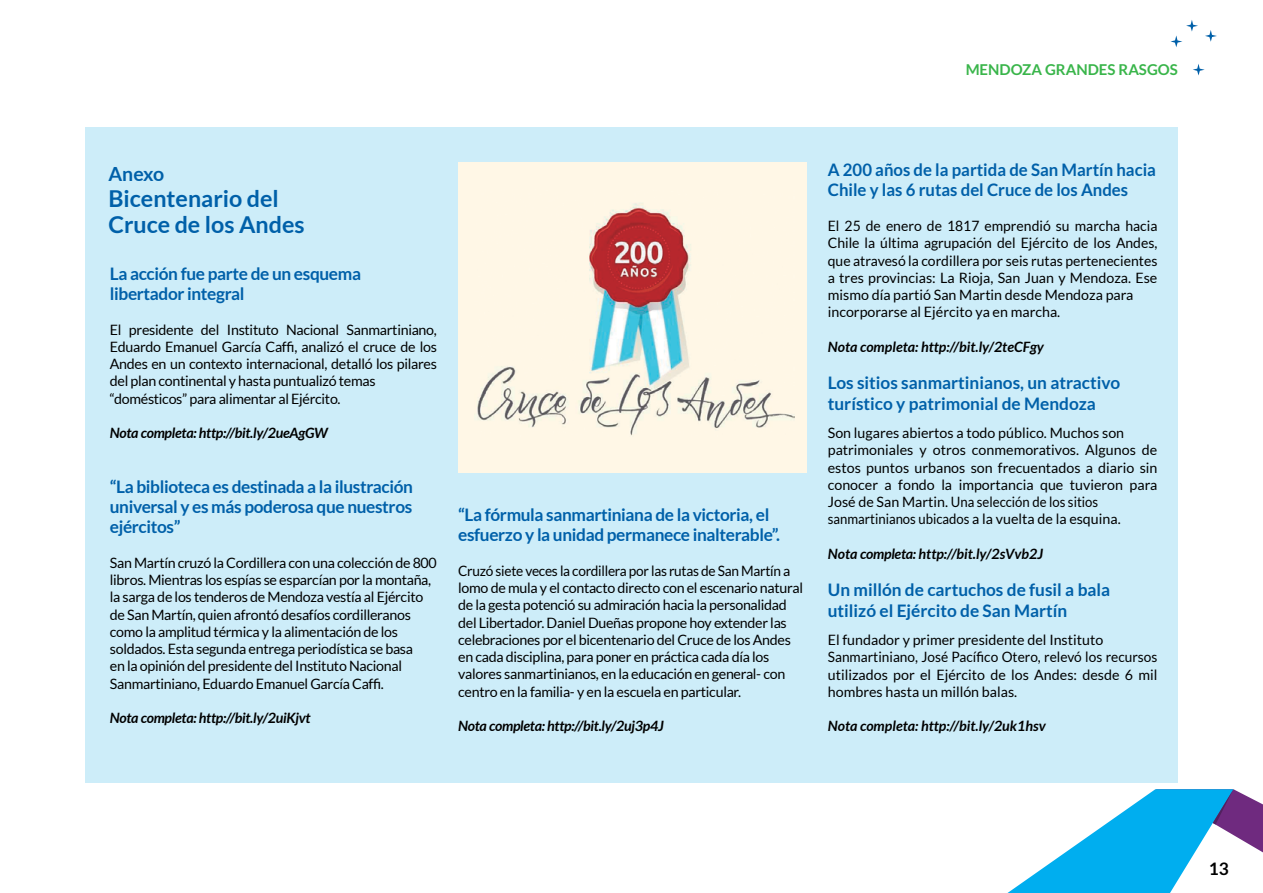
<style>
.page{position:relative;width:1263px;height:893px;background:#fff}
.page>*{position:absolute;margin:0;border:0;box-sizing:border-box;transform-origin:0 0}
.Titulos{font:700 23.25px "Lato";color:#0060a9}
.Titulos-2{font:700 19.5px "Lato";letter-spacing:-.015em;color:#0060a9}
.Subtitulos{font:700 17.25px/20.2px "Lato";color:#0060a9}
.Subtitulos-2{font:700 17.25px/20.2px "Lato";letter-spacing:-.02em;color:#0060a9}
.t1{font:700 17.25px "Lato";color:#000}
.t2{font:700 15px "Lato";color:#39b54a}
.texto_mercosur{font:14.25px/17.2px "Lato";color:#000;text-align:justify}
.Subtitulos-3{font:14.25px/17.2px "Lato";letter-spacing:-.02em;color:#000;scale:.96 1}
.Subtitulos-4{font:14.25px/17.2px "Lato";letter-spacing:-.02em;color:#000}
.texto_mercosur-2{font:14.25px/17.2px "Lato";color:#000;text-align:justify;scale:.96 1}
.texto_mercosur-3{font:italic 700 14.25px "Lato";color:#000}
.Subtitulos-5{font:italic 700 14.25px "Lato";letter-spacing:-.02em;color:#000}
.texto_mercosur-4{font:14.25px "Lato";color:#000;scale:.92 1}
.texto_mercosur-5{font:14.25px "Lato";letter-spacing:-.02em;color:#000}
.texto_mercosur-6{font:italic 700 14.25px "Lato";letter-spacing:-.02em;color:#000}
</style>
<div class="page">
<svg style="left:1007px;top:789px;width:256px;height:104px"></svg>
<svg style="left:1170px;top:20px;width:28px;height:27px"></svg>
<svg style="left:1205px;top:30px;width:12px;height:12px"></svg>
<svg style="left:1193px;top:64px;width:12px;height:11px"></svg>
<div style="left:85px;top:128px;width:1093px;height:655px;background:#cdedf9"></div>
<div style="left:458px;top:162px;width:348px;height:311px;background:#fff7e6"></div>
<img style="left:477px;top:203px;width:318px;height:233px">
<p class="t2" style="left:966px;top:61px;width:214px">MENDOZA GRANDES RASGOS</p>
<p class="Titulos-2" style="left:108px;top:163px;width:57px">Anexo</p>
<p class="Titulos" style="left:108px;top:185px;width:172px">Bicentenario del</p>
<p class="Titulos" style="left:108px;top:212px;width:198px">Cruce de los Andes</p>
<p class="Subtitulos-2" style="left:110px;top:263px;width:253px">La acción fue parte de un esquema libertador integral</p>
<p class="texto_mercosur" style="left:110px;top:321px;width:329px">El presidente del Instituto Nacional Sanmartiniano, Eduardo Emanuel García Caffi, analizó el cruce de los Andes en un contexto internacional, detalló los pilares del plan continental y hasta puntualizó temas</p>
<p class="texto_mercosur-5" style="left:110px;top:390px;width:232px">“domésticos” para alimentar al Ejército.</p>
<p class="texto_mercosur-6" style="left:110px;top:425px;width:220px">Nota completa: http://bit.ly/2ueAgGW</p>
<p class="Subtitulos" style="left:110px;top:476px;width:305px;text-align:justify">“La biblioteca es destinada a la ilustración universal y es más poderosa que nuestros ejércitos”</p>
<p class="Subtitulos-4" style="left:110px;top:554px;width:329px">San Martín cruzó la Cordillera con una colección de 800 libros. Mientras los espías se esparcían por la montaña, la sarga de los tenderos de Mendoza vestía al Ejército de San Martín, quien afrontó desafíos cordilleranos como la amplitud térmica y la alimentación de los soldados. Esta segunda entrega periodística se basa<br>en la opinión del presidente del Instituto Nacional Sanmartiniano, Eduardo Emanuel García Caffi.</p>
<p class="Subtitulos-5" style="left:110px;top:710px;width:202px">Nota completa: http://bit.ly/2uiKjvt</p>
<p class="Subtitulos-2" style="left:458px;top:504px;width:323px">“La fórmula sanmartiniana de la victoria, el esfuerzo y la unidad permanece inalterable”.</p>
<p class="Subtitulos-3" style="left:458px;top:562px;width:361px">Cruzó siete veces la cordillera por las rutas de San Martín a lomo de mula y el contacto directo con el escenario natural de la gesta potenció su admiración hacia la personalidad del Libertador. Daniel Dueñas propone hoy extender las celebraciones por el bicentenario del Cruce de los Andes en cada disciplina, para poner en práctica cada día los valores sanmartinianos, en la educación en general- con centro en la familia- y en la escuela en particular.</p>
<p class="Subtitulos-5" style="left:458px;top:718px;width:207px">Nota completa: http://bit.ly/2uj3p4J</p>
<p class="Subtitulos" style="left:828px;top:159px;width:330px">A 200 años de la partida de San Martín hacia<br>Chile y las 6 rutas del Cruce de los Andes</p>
<p class="texto_mercosur" style="left:828px;top:217px;width:331px">El 25 de enero de 1817 emprendió su marcha hacia Chile la última agrupación del Ejército de los Andes, que atravesó la cordillera por seis rutas pertenecientes a tres provincias: La Rioja, San Juan y Mendoza. Ese mismo día partió San Martin desde Mendoza para</p>
<p class="texto_mercosur" style="left:828px;top:303px;width:234px">incorporarse al Ejército ya en marcha.</p>
<p class="texto_mercosur-3" style="left:828px;top:338px;width:218px">Nota completa: http://bit.ly/2teCFgy</p>
<p class="Subtitulos" style="left:828px;top:373px;width:294px">Los sitios sanmartinianos, un atractivo turístico y patrimonial de Mendoza</p>
<p class="texto_mercosur" style="left:828px;top:424px;width:298px">Son lugares abiertos a todo público. Muchos son</p>
<p class="texto_mercosur" style="left:828px;top:441px;width:331px">patrimoniales y otros conmemorativos. Algunos de estos puntos urbanos son frecuentados a diario sin conocer a fondo la importancia que tuvieron para José de San Martin. Una selección de los sitios</p>
<p class="texto_mercosur-4" style="left:828px;top:511px;width:320px">sanmartinianos ubicados a la vuelta de la esquina.</p>
<p class="texto_mercosur-3" style="left:828px;top:545px;width:217px">Nota completa: http://bit.ly/2sVvb2J</p>
<p class="Subtitulos" style="left:828px;top:580px;width:284px">Un millón de cartuchos de fusil a bala utilizó el Ejército de San Martín</p>
<p class="texto_mercosur" style="left:828px;top:631px;width:277px">El fundador y primer presidente del Instituto</p>
<p class="texto_mercosur-2" style="left:828px;top:648px;width:345px">Sanmartiniano, José Pacífico Otero, relevó los recursos utilizados por el Ejército de los Andes: desde 6 mil hombres hasta un millón balas.</p>
<p class="texto_mercosur-3" style="left:828px;top:718px;width:220px">Nota completa: http://bit.ly/2uk1hsv</p>
<p class="t1" style="left:1209px;top:859px;width:22px">13</p>
</div>
